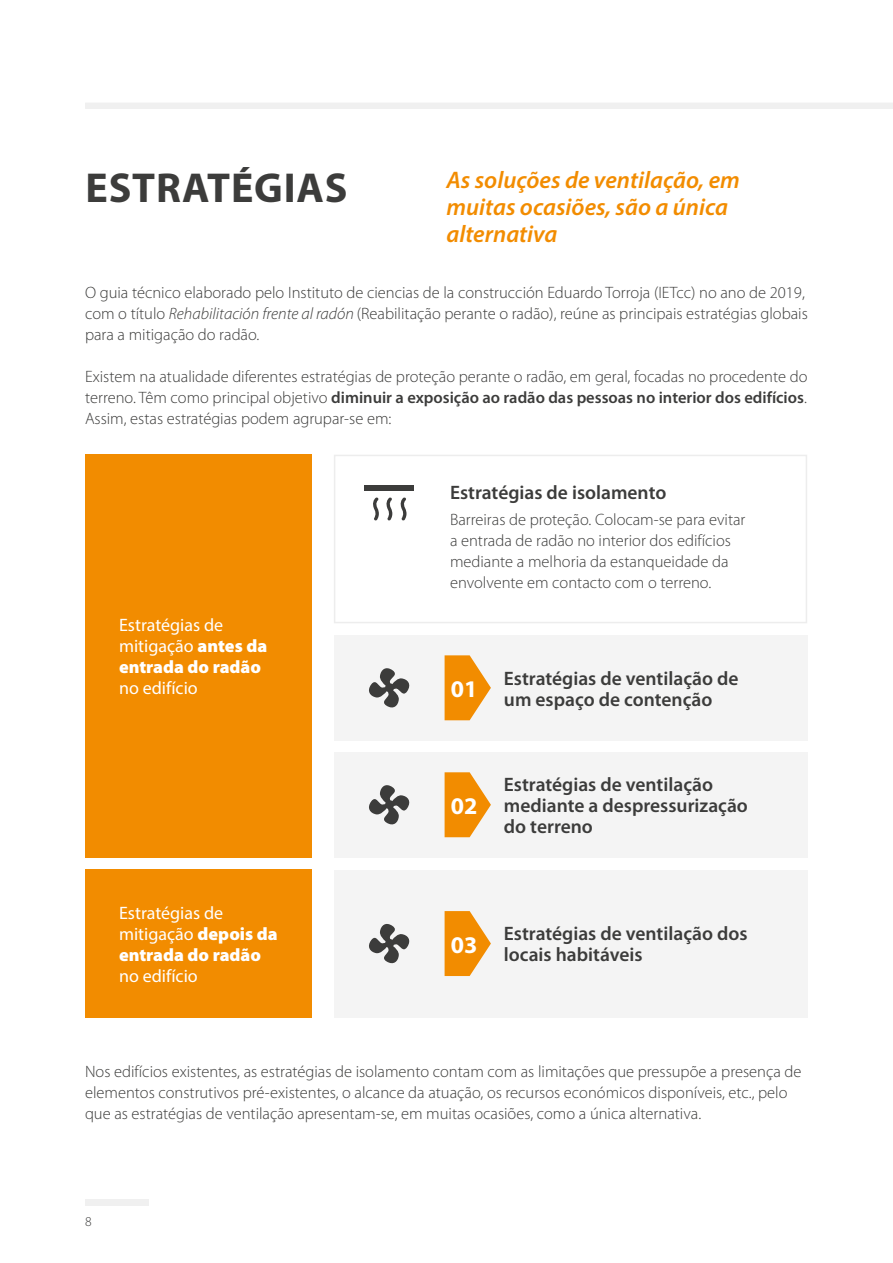
<style>
.page{position:relative;width:893px;height:1263px;background:#fff}
.page>*{position:absolute;margin:0;border:0;box-sizing:border-box;transform-origin:0 0}
.t1{font:700 42px "Myriad Pro";letter-spacing:.02em;color:#3c3c3b}
.t2{font:italic 600 24px/27px "Myriad Pro";color:#f28c00}
.t3{font:700 24px "Myriad Pro";color:#fff}
.t4{font:600 19.5px/21px "Myriad Pro";color:#3c3c3b}
.t5{font:18px/21px "Myriad Pro";color:#fff}
.t6{font:300 16.5px/21px "Myriad Pro";color:#3c3c3b}
.t7{font:300 13.5px "Myriad Pro";color:#3c3c3b}
.s1{font-style:italic}
.s2{font-weight:600}
.s3{font-weight:900}
</style>
<div class="page">
<div style="left:85px;top:103px;width:808px;height:6px;background:#f0f0f0"></div>
<div style="left:85px;top:1199px;width:64px;height:6px;background:#f0f0f0"></div>
<div style="left:334px;top:635px;width:473px;height:105px;background:#f4f4f4"></div>
<div style="left:334px;top:752px;width:473px;height:105px;background:#f4f4f4"></div>
<div style="left:334px;top:870px;width:473px;height:147px;background:#f4f4f4"></div>
<svg style="left:445px;top:772px;width:46px;height:65px"></svg>
<svg style="left:445px;top:911px;width:46px;height:65px"></svg>
<svg style="left:445px;top:655px;width:46px;height:65px"></svg>
<div style="left:334px;top:455px;width:473px;height:168px;border:2px solid #ededed"></div>
<div style="left:85px;top:454px;width:227px;height:404px;background:#f28c00"></div>
<svg style="left:373px;top:497px;width:6px;height:24px"></svg>
<div style="left:364px;top:485px;width:50px;height:6px;background:#3c3c3b"></div>
<svg style="left:386px;top:497px;width:6px;height:24px"></svg>
<svg style="left:400px;top:497px;width:6px;height:24px"></svg>
<svg style="left:369px;top:668px;width:41px;height:40px"></svg>
<svg style="left:369px;top:785px;width:41px;height:40px"></svg>
<svg style="left:369px;top:924px;width:41px;height:40px"></svg>
<div style="left:85px;top:869px;width:227px;height:149px;background:#f28c00"></div>
<h1 class="t1" style="left:85px;top:160px;width:264px">ESTRATÉGIAS</h1>
<h2 class="t2" style="left:446px;top:166px;width:295px">As soluções de ventilação, em muitas ocasiões, são a única alternativa</h2>
<p class="t6" style="left:85px;top:283px;width:724px">O guia técnico elaborado pelo Instituto de ciencias de la construcción Eduardo Torroja (IETcc) no ano de 2019, com o título <span class="s1">Rehabilitación frente al radón</span> (Reabilitação perante o radão), reúne as principais estratégias globais para a mitigação do radão.</p>
<p class="t6" style="left:85px;top:367px;width:724px;text-align:justify">Existem na atualidade diferentes estratégias de proteção perante o radão, em geral, focadas no procedente do terreno. Têm como principal objetivo <span class="s2">diminuir a exposição ao radão das pessoas no interior dos edifícios</span>.<br>Assim, estas estratégias podem agrupar-se em:</p>
<p class="t5" style="left:119px;top:614px;width:150px">Estratégias de mitigação <span class="s3">antes da entrada do radão</span></p>
<p class="t5" style="left:119px;top:677px;width:80px">no edifício</p>
<p class="t5" style="left:119px;top:902px;width:160px">Estratégias de mitigação <span class="s3">depois da entrada do radão</span></p>
<p class="t5" style="left:119px;top:965px;width:80px">no edifício</p>
<p class="t4" style="left:450px;top:483px;width:218px">Estratégias de isolamento</p>
<p class="t6" style="left:450px;top:509px;width:297px">Barreiras de proteção. Colocam-se para evitar a entrada de radão no interior dos edifícios mediante a melhoria da estanqueidade da envolvente em contacto com o terreno.</p>
<h2 class="t3" style="left:451px;top:673px;width:28px">01</h2>
<h2 class="t3" style="left:451px;top:790px;width:28px">02</h2>
<p class="t4" style="left:504px;top:668px;width:236px">Estratégias de ventilação de um espaço de contenção</p>
<p class="t4" style="left:504px;top:774px;width:246px">Estratégias de ventilação mediante a despressurização do terreno</p>
<h2 class="t3" style="left:451px;top:929px;width:28px">03</h2>
<p class="t4" style="left:504px;top:924px;width:245px">Estratégias de ventilação dos locais habitáveis</p>
<p class="t6" style="left:85px;top:1061px;width:718px">Nos edifícios existentes, as estratégias de isolamento contam com as limitações que pressupõe a presença de elementos construtivos pré-existentes, o alcance da atuação, os recursos económicos disponíveis, etc., pelo que as estratégias de ventilação apresentam-se, em muitas ocasiões, como a única alternativa.</p>
<p class="t7" style="left:85px;top:1214px;width:8px">8</p>
</div>
